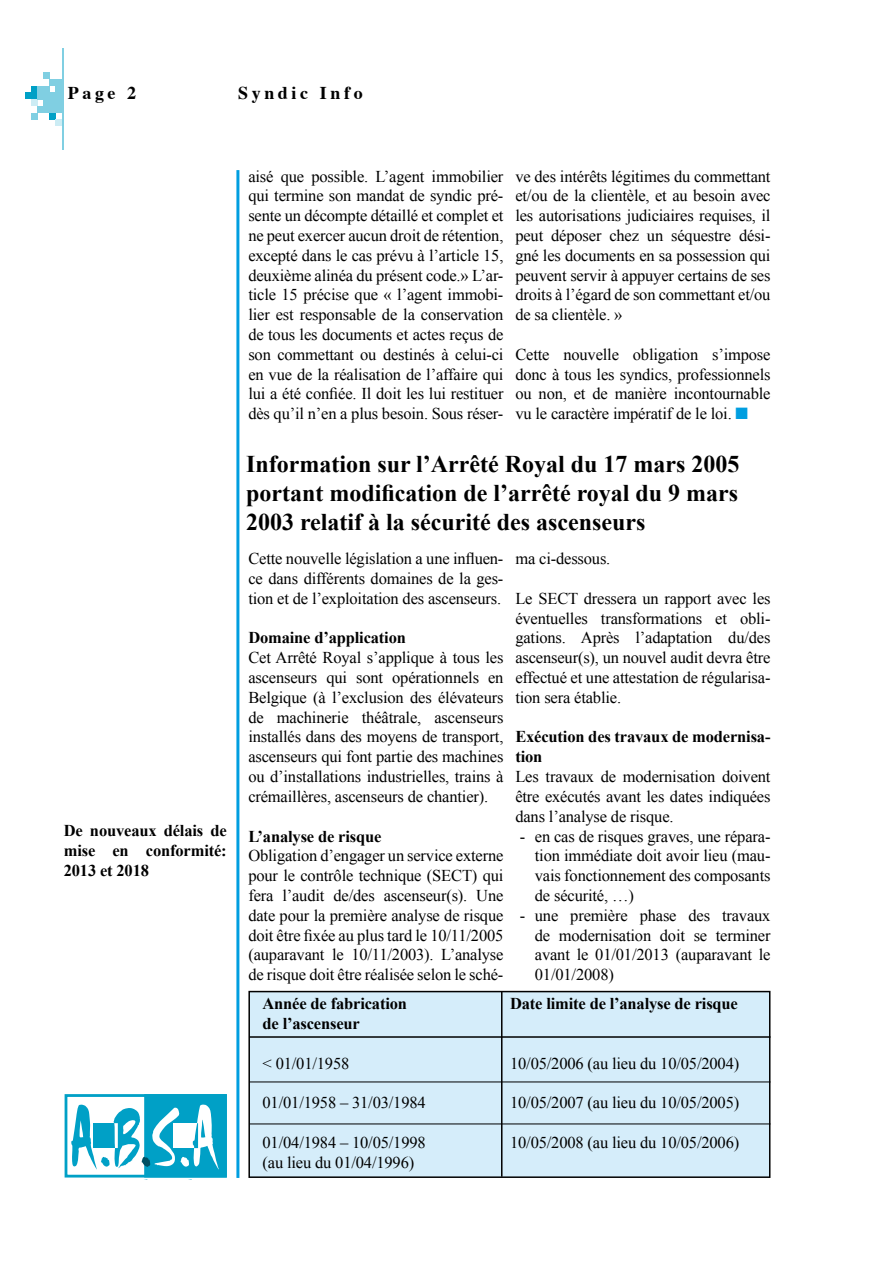
<style>
.page{position:relative;width:893px;height:1263px;background:#fff}
.page>*{position:absolute;margin:0;border:0;box-sizing:border-box;transform-origin:0 0}
.t1{font:700 24px/28.8px "Times New Roman";color:#000;text-align:justify}
.t2{font:700 20.25px "Times";letter-spacing:.17em;color:#000}
.t3{font:700 18px "Times";letter-spacing:.2em;color:#000}
.t4{font:16.5px/19.8px "Times New Roman";letter-spacing:-.01em;color:#000;text-align:justify}
.t5{font:700 16.5px/19.8px "Times New Roman";letter-spacing:-.01em;color:#000;text-align:justify}
.s1{color:#009ee0}
</style>
<div class="page">
<div style="left:32px;top:86px;width:6px;height:7px;background:#00a0c6"></div>
<div style="left:26px;top:93px;width:12px;height:6px;background:#00a0c6"></div>
<div style="left:32px;top:99px;width:6px;height:7px;background:#ccecf4"></div>
<svg style="left:32px;top:113px;width:6px;height:6px"></svg>
<svg style="left:50px;top:113px;width:6px;height:6px"></svg>
<div style="left:50px;top:79px;width:12px;height:7px;background:#80cfe2"></div>
<div style="left:44px;top:72px;width:6px;height:7px;background:#80cfe2"></div>
<div style="left:56px;top:119px;width:6px;height:7px;background:#ccecf4"></div>
<div style="left:38px;top:86px;width:12px;height:13px;background:#80cfe2"></div>
<div style="left:38px;top:106px;width:6px;height:7px;background:#80cfe2"></div>
<div style="left:56px;top:86px;width:6px;height:7px;background:#80cfe2"></div>
<div style="left:44px;top:93px;width:18px;height:20px;background:#80cfe2"></div>
<hr style="left:62px;top:48px;width:2px;height:102px;background:#80cfe2">
<div style="left:65px;top:1094px;width:162px;height:83px;border:3px solid #00a0c6"></div>
<div style="left:146px;top:1095px;width:79px;height:81px;background:#00a0c6"></div>
<div style="left:144px;top:1094px;width:83px;height:83px;border:3px solid #00a0c6"></div>
<svg style="left:71px;top:1104px;width:148px;height:66px"></svg>
<hr style="left:236px;top:170px;width:3px;height:1008px;background:#009ee0">
<div style="left:249px;top:991px;width:521px;height:186px;background:#d5edfa"></div>
<div style="left:248px;top:991px;width:522px;height:187px;border:2px solid #000"></div>
<hr style="left:249px;top:1036px;width:521px;height:2px;background:#000">
<hr style="left:501px;top:991px;width:1px;height:186px;background:#000">
<hr style="left:250px;top:1082px;width:520px;height:1px;background:#000">
<hr style="left:250px;top:1124px;width:520px;height:1px;background:#000">
<p class="t3" style="left:68px;top:75px;width:49px">Page</p>
<p class="t3" style="left:238px;top:75px;width:126px">Syndic Info</p>
<p class="t2" style="left:75px;top:80px;width:135px">Syndic Info</p>
<p class="t5" style="left:64px;top:820px;width:165px">De nouveaux délais de mise en conformité:<br>2013 et 2018</p>
<p class="t4" style="left:248px;top:166px;width:257px">aisé que possible. L’agent immobilier qui termine son mandat de syndic pré&shy;sente un décompte détaillé et complet et ne peut exercer aucun droit de rétention, excepté dans le cas prévu à l’article 15, deuxième alinéa du présent code.» L’ar&shy;ticle 15 précise que « l’agent immobi&shy;lier est responsable de la conservation de tous les documents et actes reçus de son commettant ou destinés à celui-ci en vue de la réalisation de l’affaire qui lui a été confiée. Il doit les lui restituer dès qu’il n’en a plus besoin. Sous réser-</p>
<p class="t4" style="left:515px;top:166px;width:257px">ve des intérêts légitimes du commettant et/ou de la clientèle, et au besoin avec les autorisations judiciaires requises, il peut déposer chez un séquestre dési&shy;gné les documents en sa possession qui peuvent servir à appuyer certains de ses droits à l’égard de son commettant et/ou de sa clientèle. »</p>
<p class="t4" style="left:515px;top:344px;width:257px">Cette nouvelle obligation s’impose donc à tous les syndics, professionnels ou non, et de manière incontournable vu le caractère impératif de le loi. <span class="s1">■</span></p>
<h1 class="t1" style="left:246px;top:449px;width:495px">Information sur l’Arrêté Royal du 17 mars 2005 portant modification de l’arrêté royal du 9 mars 2003 relatif à la sécurité des ascenseurs</h1>
<p class="t4" style="left:248px;top:549px;width:257px">Cette nouvelle législation a une influen&shy;ce dans différents domaines de la ges&shy;tion et de l’exploitation des ascenseurs.</p>
<p class="t5" style="left:248px;top:628px;width:159px">Domaine d’application</p>
<p class="t4" style="left:248px;top:648px;width:257px">Cet Arrêté Royal s’applique à tous les ascenseurs qui sont opérationnels en Belgique (à l’exclusion des élévateurs de machinerie théâtrale, ascenseurs installés dans des moyens de transport, ascenseurs qui font partie des machines ou d’installations industrielles, trains à crémaillères, ascenseurs de chantier).</p>
<p class="t5" style="left:248px;top:826px;width:135px">L’analyse de risque</p>
<p class="t4" style="left:248px;top:846px;width:257px">Obligation d’engager un service externe pour le contrôle technique (SECT) qui fera l’audit de/des ascenseur(s). Une date pour la première analyse de risque doit être fixée au plus tard le 10/11/2005 (auparavant le 10/11/2003). L’analyse de risque doit être réalisée selon le sché-</p>
<p class="t4" style="left:515px;top:549px;width:97px">ma ci-dessous.</p>
<p class="t4" style="left:515px;top:588px;width:257px">Le SECT dressera un rapport avec les éventuelles transformations et obli&shy;gations. Après l’adaptation du/des ascenseur(s), un nouvel audit devra être effectué et une attestation de régularisa&shy;tion sera établie.</p>
<p class="t5" style="left:515px;top:727px;width:257px">Exécution des travaux de modernisa&shy;tion</p>
<p class="t4" style="left:515px;top:766px;width:257px">Les travaux de modernisation doivent être exécutés avant les dates indiquées dans l’analyse de risque.</p>
<p class="t4" style="left:535px;top:826px;width:237px;text-indent:-15px">- en cas de risques graves, une répara&shy;tion immédiate doit avoir lieu (mau&shy;vais fonctionnement des composants de sécurité, …)</p>
<p class="t4" style="left:535px;top:905px;width:237px;text-indent:-15px">- une première phase des travaux de modernisation doit se terminer avant le 01/01/2013 (auparavant le 01/01/2008)</p>
<p class="t5" style="left:263px;top:994px;width:146px">Année de fabrication</p>
<p class="t5" style="left:510px;top:994px;width:229px">Date limite de l’analyse de risque</p>
<p class="t5" style="left:263px;top:1013px;width:99px">de l’ascenseur</p>
<p class="t4" style="left:263px;top:1053px;width:88px">&lt; 01/01/1958</p>
<p class="t4" style="left:510px;top:1053px;width:231px">10/05/2006 (au lieu du 10/05/2004)</p>
<p class="t4" style="left:263px;top:1093px;width:165px">01/01/1958 – 31/03/1984</p>
<p class="t4" style="left:510px;top:1093px;width:231px">10/05/2007 (au lieu du 10/05/2005)</p>
<p class="t4" style="left:263px;top:1132px;width:165px">01/04/1984 – 10/05/1998</p>
<p class="t4" style="left:510px;top:1132px;width:231px">10/05/2008 (au lieu du 10/05/2006)</p>
<p class="t4" style="left:263px;top:1152px;width:153px">(au lieu du 01/04/1996)</p>
</div>
